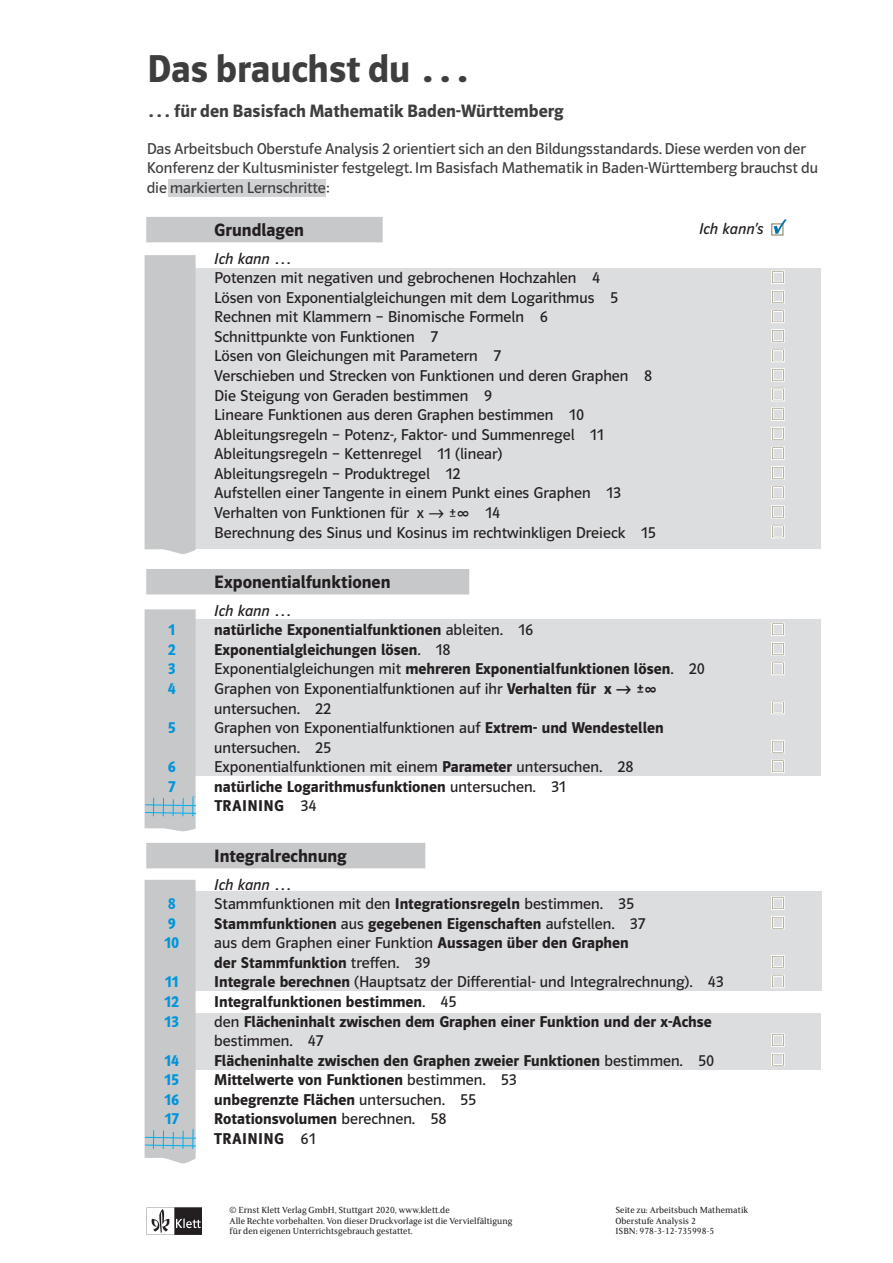
<style>
.page{position:relative;width:893px;height:1263px;background:#fff}
.page>*{position:absolute;margin:0;border:0;box-sizing:border-box;transform-origin:0 0}
.t1{font:600 39px "Polo CEF";color:#3e3e3f}
.t2{font:22.2px "Polo CEF";color:#8c896b}
.t3{font:600 18px "Polo CEF";letter-spacing:-.005em;color:#231f20}
.t4{font:600 18px "Polo CEF";color:#3e3e3f}
.t5{font:15.75px/19.5px "Polo CEF";color:#231f20}
.t6{font:600 15.75px/19.5px "Polo CEF";color:#231f20}
.t7{font:15.75px/19.5px "Polo CEF";color:#3e3e3f}
.t8{font:italic 15.75px "Polo CEF";color:#231f20}
.t9{font:600 15.75px "Polo CEF";color:#0095d9}
.t10{font:9.75px/10.5px "FS Sally Klett";color:#231f20}
.s1{font-weight:400}
.s2{font-weight:600}
</style>
<div class="page">
<div style="left:192px;top:1012px;width:629px;height:57px;background:#dcdddf"></div>
<div style="left:192px;top:268px;width:629px;height:280px;background:#dcdddf"></div>
<div style="left:192px;top:619px;width:629px;height:157px;background:#dcdddf"></div>
<div style="left:193px;top:891px;width:629px;height:100px;background:#dcdddf"></div>
<div style="left:169px;top:180px;width:157px;height:17px;background:#d1d2d4"></div>
<div style="left:145px;top:255px;width:51px;height:299px;background:#c7c8ca"></div>
<div style="left:771px;top:223px;width:12px;height:13px;border:1px solid #8c896b"></div>
<svg style="left:773px;top:219px;width:14px;height:15px"></svg>
<div style="left:146px;top:217px;width:237px;height:25px;background:#c7c8ca"></div>
<div style="left:146px;top:569px;width:323px;height:25px;background:#c7c8ca"></div>
<div style="left:146px;top:843px;width:279px;height:25px;background:#c7c8ca"></div>
<svg style="left:771px;top:270px;width:14px;height:14px"></svg>
<svg style="left:771px;top:290px;width:14px;height:13px"></svg>
<svg style="left:771px;top:309px;width:14px;height:14px"></svg>
<svg style="left:771px;top:329px;width:14px;height:14px"></svg>
<svg style="left:771px;top:349px;width:14px;height:13px"></svg>
<svg style="left:771px;top:368px;width:14px;height:14px"></svg>
<svg style="left:771px;top:388px;width:14px;height:13px"></svg>
<svg style="left:771px;top:407px;width:14px;height:14px"></svg>
<svg style="left:771px;top:427px;width:14px;height:13px"></svg>
<svg style="left:771px;top:446px;width:14px;height:14px"></svg>
<svg style="left:771px;top:466px;width:14px;height:14px"></svg>
<svg style="left:771px;top:486px;width:14px;height:13px"></svg>
<svg style="left:771px;top:505px;width:14px;height:14px"></svg>
<svg style="left:771px;top:525px;width:14px;height:13px"></svg>
<svg style="left:771px;top:622px;width:14px;height:14px"></svg>
<svg style="left:771px;top:642px;width:14px;height:14px"></svg>
<svg style="left:771px;top:662px;width:14px;height:13px"></svg>
<svg style="left:771px;top:701px;width:14px;height:13px"></svg>
<svg style="left:771px;top:740px;width:14px;height:13px"></svg>
<svg style="left:771px;top:759px;width:14px;height:14px"></svg>
<svg style="left:771px;top:896px;width:14px;height:14px"></svg>
<svg style="left:771px;top:916px;width:14px;height:13px"></svg>
<svg style="left:771px;top:955px;width:14px;height:33px"></svg>
<svg style="left:771px;top:1033px;width:14px;height:14px"></svg>
<svg style="left:771px;top:1053px;width:14px;height:13px"></svg>
<div style="left:145px;top:609px;width:51px;height:223px;background:#c7c8ca"></div>
<div style="left:145px;top:880px;width:51px;height:284px;background:#c7c8ca"></div>
<svg style="left:147px;top:1207px;width:55px;height:28px"></svg>
<h1 class="t1" style="left:147px;top:46px;width:325px">Das brauchst du …</h1>
<p class="t4" style="left:147px;top:100px;width:418px">… für den Basisfach Mathematik Baden-Württemberg</p>
<p class="t7" style="left:147px;top:139px;width:673px">Das Arbeitsbuch Oberstufe Analysis 2 orientiert sich an den Bildungsstandards. Diese werden von der<br>Konferenz der Kultusminister festgelegt. Im Basisfach Mathematik in Baden-Württemberg brauchst du die markierten Lernschritte:</p>
<p class="t3" style="left:214px;top:219px;width:91px">Grundlagen</p>
<p class="t8" style="left:699px;top:220px;width:66px">Ich kann’s</p>
<p class="t8" style="left:214px;top:249px;width:79px">Ich kann …</p>
<p class="t5" style="left:214px;top:268px;width:387px">Potenzen mit negativen und gebrochenen Hochzahlen 4</p>
<h2 class="t2" style="left:770px;top:264px;width:18px">□</h2>
<p class="t5" style="left:214px;top:288px;width:405px">Lösen von Exponentialgleichungen mit dem Logarithmus 5</p>
<h2 class="t2" style="left:770px;top:283px;width:18px">□</h2>
<p class="t5" style="left:214px;top:308px;width:335px">Rechnen mit Klammern – Binomische Formeln 6</p>
<h2 class="t2" style="left:770px;top:303px;width:18px">□</h2>
<p class="t5" style="left:214px;top:327px;width:225px">Schnittpunkte von Funktionen 7</p>
<h2 class="t2" style="left:770px;top:322px;width:18px">□</h2>
<p class="t5" style="left:214px;top:347px;width:288px">Lösen von Gleichungen mit Parametern 7</p>
<h2 class="t2" style="left:770px;top:342px;width:18px">□</h2>
<p class="t5" style="left:214px;top:366px;width:439px">Verschieben und Strecken von Funktionen und deren Graphen 8</p>
<h2 class="t2" style="left:770px;top:361px;width:18px">□</h2>
<p class="t5" style="left:214px;top:386px;width:279px">Die Steigung von Geraden bestimmen 9</p>
<h2 class="t2" style="left:770px;top:381px;width:18px">□</h2>
<p class="t5" style="left:214px;top:405px;width:371px">Lineare Funktionen aus deren Graphen bestimmen 10</p>
<h2 class="t2" style="left:770px;top:401px;width:18px">□</h2>
<p class="t5" style="left:214px;top:425px;width:391px">Ableitungsregeln – Potenz-, Faktor- und Summenregel 11</p>
<h2 class="t2" style="left:770px;top:420px;width:18px">□</h2>
<p class="t5" style="left:214px;top:444px;width:290px">Ableitungsregeln – Kettenregel 11 (linear)</p>
<h2 class="t2" style="left:770px;top:440px;width:18px">□</h2>
<p class="t5" style="left:214px;top:464px;width:248px">Ableitungsregeln – Produktregel 12</p>
<h2 class="t2" style="left:770px;top:459px;width:18px">□</h2>
<p class="t5" style="left:214px;top:484px;width:408px">Aufstellen einer Tangente in einem Punkt eines Graphen 13</p>
<h2 class="t2" style="left:770px;top:479px;width:18px">□</h2>
<p class="t5" style="left:214px;top:503px;width:287px">Verhalten von Funktionen für x → ±∞ 14</p>
<h2 class="t2" style="left:770px;top:498px;width:18px">□</h2>
<p class="t5" style="left:214px;top:523px;width:443px">Berechnung des Sinus und Kosinus im rechtwinkligen Dreieck 15</p>
<h2 class="t2" style="left:770px;top:518px;width:18px">□</h2>
<p class="t3" style="left:214px;top:571px;width:178px">Exponentialfunktionen</p>
<p class="t8" style="left:214px;top:601px;width:79px">Ich kann …</p>
<p class="t9" style="left:168px;top:621px;width:8px">1</p>
<p class="t6" style="left:214px;top:620px;width:320px">natürliche Exponentialfunktionen <span class="s1">ableiten. 16</span></p>
<h2 class="t2" style="left:770px;top:616px;width:18px">□</h2>
<p class="t9" style="left:168px;top:640px;width:9px">2</p>
<p class="t6" style="left:214px;top:640px;width:238px">Exponentialgleichungen lösen<span class="s1">. 18</span></p>
<h2 class="t2" style="left:770px;top:635px;width:18px">□</h2>
<p class="t9" style="left:168px;top:660px;width:9px">3</p>
<p class="t6" style="left:214px;top:660px;width:492px"><span class="s1">Exponentialgleichungen mit</span> mehreren Exponentialfunktionen lösen<span class="s1">. 20</span></p>
<h2 class="t2" style="left:770px;top:655px;width:18px">□</h2>
<p class="t9" style="left:168px;top:679px;width:9px">4</p>
<p class="t5" style="left:214px;top:679px;width:444px">Graphen von Exponentialfunktionen auf ihr <span class="s2">Verhalten für x → ±∞ </span>untersuchen. 22</p>
<h2 class="t2" style="left:770px;top:694px;width:18px">□</h2>
<p class="t9" style="left:168px;top:718px;width:9px">5</p>
<p class="t5" style="left:214px;top:718px;width:451px">Graphen von Exponentialfunktionen auf <span class="s2">Extrem- und Wendestellen </span>untersuchen. 25</p>
<h2 class="t2" style="left:770px;top:733px;width:18px">□</h2>
<p class="t9" style="left:168px;top:757px;width:9px">6</p>
<p class="t5" style="left:214px;top:757px;width:421px">Exponentialfunktionen mit einem <span class="s2">Parameter</span> untersuchen. 28</p>
<h2 class="t2" style="left:770px;top:753px;width:18px">□</h2>
<p class="t9" style="left:168px;top:777px;width:9px">7</p>
<p class="t6" style="left:214px;top:777px;width:353px">natürliche Logarithmusfunktionen <span class="s1">untersuchen. 31<br></span>TRAINING <span class="s1">34</span></p>
<p class="t3" style="left:214px;top:845px;width:134px">Integralrechnung</p>
<p class="t8" style="left:214px;top:875px;width:79px">Ich kann …</p>
<p class="t9" style="left:168px;top:894px;width:9px">8</p>
<p class="t5" style="left:214px;top:894px;width:421px">Stammfunktionen mit den <span class="s2">Integrationsregeln</span> bestimmen. 35</p>
<h2 class="t2" style="left:770px;top:890px;width:18px">□</h2>
<p class="t9" style="left:168px;top:914px;width:9px">9</p>
<p class="t6" style="left:214px;top:914px;width:432px">Stammfunktionen <span class="s1">aus</span> gegebenen Eigenschaften <span class="s1">aufstellen. 37</span></p>
<h2 class="t2" style="left:770px;top:909px;width:18px">□</h2>
<p class="t9" style="left:164px;top:934px;width:16px">10</p>
<p class="t6" style="left:214px;top:933px;width:416px"><span class="s1">aus dem Graphen einer Funktion</span> Aussagen über den Graphen der Stammfunktion <span class="s1">treffen. 39</span></p>
<h2 class="t2" style="left:770px;top:948px;width:18px">□</h2>
<p class="t9" style="left:165px;top:973px;width:15px">11</p>
<p class="t5" style="left:214px;top:973px;width:511px"><span class="s2">Integrale berechnen</span> (Hauptsatz der Differential- und Integralrechnung). 43</p>
<h2 class="t2" style="left:770px;top:968px;width:18px">□</h2>
<p class="t9" style="left:164px;top:992px;width:16px">12</p>
<p class="t6" style="left:214px;top:992px;width:244px">Integralfunktionen bestimmen<span class="s1">. 45</span></p>
<p class="t9" style="left:164px;top:1012px;width:16px">13</p>
<p class="t6" style="left:214px;top:1012px;width:499px"><span class="s1">den</span> Flächeninhalt zwischen dem Graphen einer Funktion und der x-Achse <span class="s1">bestimmen. 47</span></p>
<h2 class="t2" style="left:770px;top:1026px;width:18px">□</h2>
<p class="t9" style="left:164px;top:1051px;width:16px">14</p>
<p class="t6" style="left:214px;top:1051px;width:501px">Flächeninhalte zwischen den Graphen zweier Funktionen <span class="s1">bestimmen. 50</span></p>
<h2 class="t2" style="left:770px;top:1046px;width:18px">□</h2>
<p class="t9" style="left:164px;top:1070px;width:16px">15</p>
<p class="t6" style="left:214px;top:1070px;width:304px">Mittelwerte von Funktionen <span class="s1">bestimmen. 53</span></p>
<p class="t9" style="left:164px;top:1090px;width:16px">16</p>
<p class="t6" style="left:214px;top:1090px;width:263px">unbegrenzte Flächen <span class="s1">untersuchen. 55</span></p>
<p class="t9" style="left:165px;top:1110px;width:16px">17</p>
<p class="t6" style="left:214px;top:1109px;width:234px">Rotationsvolumen <span class="s1">berechnen. 58<br></span>TRAINING <span class="s1">61</span></p>
<p class="t10" style="left:230px;top:1204px;width:284px">© Ernst Klett Verlag GmbH, Stuttgart 2020, www.klett.de<br>Alle Rechte vorbehalten. Von dieser Druckvorlage ist die Vervielfältigung für den eigenen Unterrichtsgebrauch gestattet.</p>
<p class="t10" style="left:615px;top:1204px;width:134px">Seite zu: Arbeitsbuch Mathematik<br>Oberstufe Analysis 2<br>ISBN: 978-3-12-735998-5</p>
</div>
